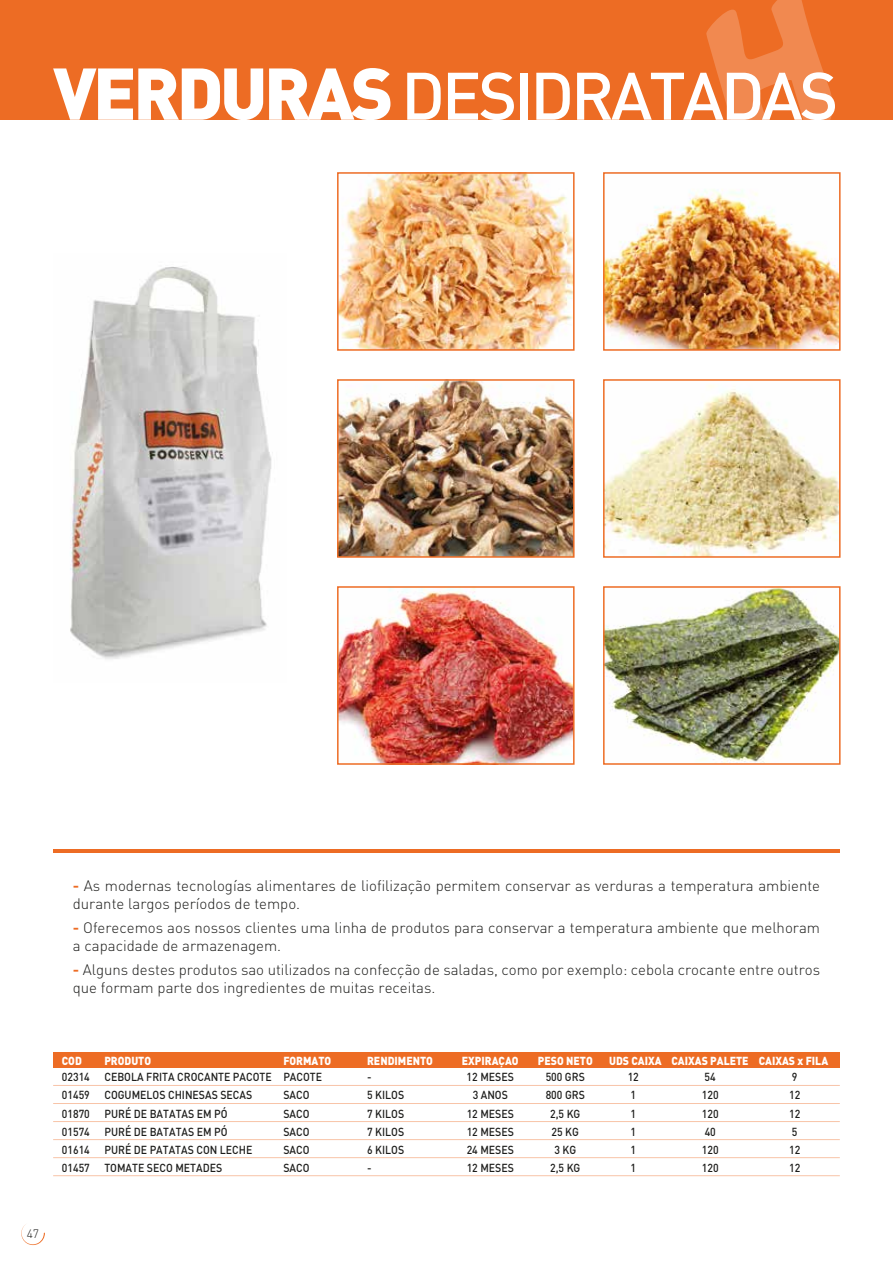
<style>
.page{position:relative;width:893px;height:1263px;background:#fff}
.page>*{position:absolute;margin:0;border:0;box-sizing:border-box;transform-origin:0 0}
.t1{font:500 66px "DINOT";letter-spacing:-.05em;color:#fff}
.t2{font:300 15px/18px "DINOT";color:#1d1d1b}
.t3{font:300 12px "DINOT";color:#1d1d1b}
.t4{font:500 11.55px "DINOT";color:#1d1d1b;scale:.91 1}
.t5{font:900 11.55px "DINOT";color:#fff;scale:.91 1}
.s1{font-weight:900;font-size:72px}
.s2{font-weight:700;color:#ed6c24}
</style>
<div class="page">
<div style="left:0;top:0;width:893px;height:119px;background:#ed6c24"></div>
<svg style="left:706px;top:0;width:127px;height:119px"></svg>
<hr style="left:53px;top:849px;width:787px;height:3px;background:#ed6c24">
<hr style="left:53px;top:1085px;width:787px;height:1px;background:#f8c4a8">
<hr style="left:53px;top:1103px;width:787px;height:1px;background:#f8c4a8">
<hr style="left:53px;top:1121px;width:787px;height:1px;background:#f8c4a8">
<hr style="left:53px;top:1139px;width:787px;height:1px;background:#f8c4a8">
<hr style="left:53px;top:1157px;width:787px;height:1px;background:#f8c4a8">
<hr style="left:53px;top:1175px;width:787px;height:1px;background:#f8c4a8">
<div style="left:53px;top:1052px;width:787px;height:15px;background:#ed6c24"></div>
<img style="left:606px;top:385px;width:232px;height:170px">
<div style="left:603px;top:379px;width:238px;height:179px;border:2px solid #ed6c24"></div>
<img style="left:340px;top:589px;width:232px;height:173px">
<div style="left:337px;top:586px;width:238px;height:179px;border:2px solid #ed6c24"></div>
<img style="left:606px;top:589px;width:232px;height:173px">
<div style="left:603px;top:586px;width:238px;height:179px;border:2px solid #ed6c24"></div>
<img style="left:340px;top:175px;width:232px;height:173px">
<div style="left:337px;top:172px;width:238px;height:179px;border:2px solid #ed6c24"></div>
<img style="left:606px;top:189px;width:232px;height:159px">
<div style="left:603px;top:172px;width:238px;height:179px;border:2px solid #ed6c24"></div>
<img style="left:340px;top:382px;width:232px;height:173px">
<div style="left:337px;top:379px;width:238px;height:179px;border:2px solid #ed6c24"></div>
<img style="left:70px;top:267px;width:202px;height:392px">
<svg style="left:21px;top:1224px;width:24px;height:21px"></svg>
<h1 class="t1" style="left:53px;top:51px;width:787px"><span class="s1">VERDURAS</span> DESIDRATADAS</h1>
<p class="t2" style="left:73px;top:875px;width:749px"><span class="s2">-</span> As modernas tecnologías alimentares de liofilização permitem conservar as verduras a temperatura ambiente durante largos períodos de tempo.</p>
<p class="t2" style="left:73px;top:917px;width:749px"><span class="s2">-</span> Oferecemos aos nossos clientes uma linha de produtos para conservar a temperatura ambiente que melhoram a capacidade de armazenagem.</p>
<p class="t2" style="left:73px;top:959px;width:749px"><span class="s2">-</span> Alguns destes produtos sao utilizados na confecção de saladas, como por exemplo: cebola crocante entre outros que formam parte dos ingredientes de muitas receitas.</p>
<p class="t3" style="left:27px;top:1226px;width:14px">47</p>
<p class="t5" style="left:62px;top:1053px;width:23px">COD</p>
<p class="t5" style="left:104px;top:1053px;width:53px">PRODUTO</p>
<p class="t5" style="left:283px;top:1053px;width:54px">FORMATO</p>
<p class="t5" style="left:367px;top:1053px;width:74px">RENDIMENTO</p>
<p class="t5" style="left:462px;top:1053px;width:64px">EXPIRAÇAO</p>
<p class="t5" style="left:538px;top:1053px;width:62px">PESO NETO</p>
<p class="t5" style="left:609px;top:1053px;width:242px">UDS CAIXA CAIXAS PALETE CAIXAS x FILA</p>
<p class="t4" style="left:62px;top:1069px;width:32px">02314</p>
<p class="t4" style="left:104px;top:1069px;width:241px">CEBOLA FRITA CROCANTE PACOTE PACOTE</p>
<p class="t4" style="left:367px;top:1069px;width:6px">-</p>
<p class="t4" style="left:467px;top:1069px;width:53px">12 MESES</p>
<p class="t4" style="left:546px;top:1069px;width:45px">500 GRS</p>
<p class="t4" style="left:628px;top:1069px;width:14px">12</p>
<p class="t4" style="left:705px;top:1069px;width:14px">54</p>
<p class="t4" style="left:792px;top:1069px;width:8px">9</p>
<p class="t4" style="left:62px;top:1087px;width:32px">01459</p>
<p class="t4" style="left:104px;top:1087px;width:164px">COGUMELOS CHINESAS SECAS</p>
<p class="t4" style="left:283px;top:1087px;width:30px">SACO</p>
<p class="t4" style="left:367px;top:1087px;width:42px">5 KILOS</p>
<p class="t4" style="left:473px;top:1087px;width:40px">3 ANOS</p>
<p class="t4" style="left:546px;top:1087px;width:45px">800 GRS</p>
<p class="t4" style="left:630px;top:1087px;width:8px">1</p>
<p class="t4" style="left:702px;top:1087px;width:20px">120</p>
<p class="t4" style="left:789px;top:1087px;width:14px">12</p>
<p class="t4" style="left:62px;top:1105px;width:32px">01870</p>
<p class="t4" style="left:104px;top:1105px;width:137px">PURÉ DE BATATAS EM PÓ</p>
<p class="t4" style="left:283px;top:1105px;width:30px">SACO</p>
<p class="t4" style="left:367px;top:1105px;width:42px">7 KILOS</p>
<p class="t4" style="left:467px;top:1105px;width:53px">12 MESES</p>
<p class="t4" style="left:550px;top:1105px;width:35px">2,5 KG</p>
<p class="t4" style="left:630px;top:1105px;width:8px">1</p>
<p class="t4" style="left:702px;top:1105px;width:20px">120</p>
<p class="t4" style="left:789px;top:1105px;width:14px">12</p>
<p class="t4" style="left:62px;top:1123px;width:32px">01574</p>
<p class="t4" style="left:104px;top:1123px;width:137px">PURÉ DE BATATAS EM PÓ</p>
<p class="t4" style="left:283px;top:1123px;width:30px">SACO</p>
<p class="t4" style="left:367px;top:1123px;width:42px">7 KILOS</p>
<p class="t4" style="left:467px;top:1123px;width:53px">12 MESES</p>
<p class="t4" style="left:552px;top:1123px;width:32px">25 KG</p>
<p class="t4" style="left:630px;top:1123px;width:8px">1</p>
<p class="t4" style="left:705px;top:1123px;width:14px">40</p>
<p class="t4" style="left:792px;top:1123px;width:8px">5</p>
<p class="t4" style="left:62px;top:1141px;width:32px">01614</p>
<p class="t4" style="left:104px;top:1141px;width:164px">PURÉ DE PATATAS CON LECHE</p>
<p class="t4" style="left:283px;top:1141px;width:30px">SACO</p>
<p class="t4" style="left:367px;top:1141px;width:42px">6 KILOS</p>
<p class="t4" style="left:467px;top:1141px;width:53px">24 MESES</p>
<p class="t4" style="left:554px;top:1141px;width:26px">3 KG</p>
<p class="t4" style="left:630px;top:1141px;width:8px">1</p>
<p class="t4" style="left:702px;top:1141px;width:20px">120</p>
<p class="t4" style="left:789px;top:1141px;width:14px">12</p>
<p class="t4" style="left:62px;top:1159px;width:32px">01457</p>
<p class="t4" style="left:104px;top:1159px;width:131px">TOMATE SECO METADES</p>
<p class="t4" style="left:283px;top:1159px;width:30px">SACO</p>
<p class="t4" style="left:367px;top:1159px;width:6px">-</p>
<p class="t4" style="left:467px;top:1159px;width:53px">12 MESES</p>
<p class="t4" style="left:550px;top:1159px;width:35px">2,5 KG</p>
<p class="t4" style="left:630px;top:1159px;width:8px">1</p>
<p class="t4" style="left:702px;top:1159px;width:20px">120</p>
<p class="t4" style="left:789px;top:1159px;width:14px">12</p>
</div>
